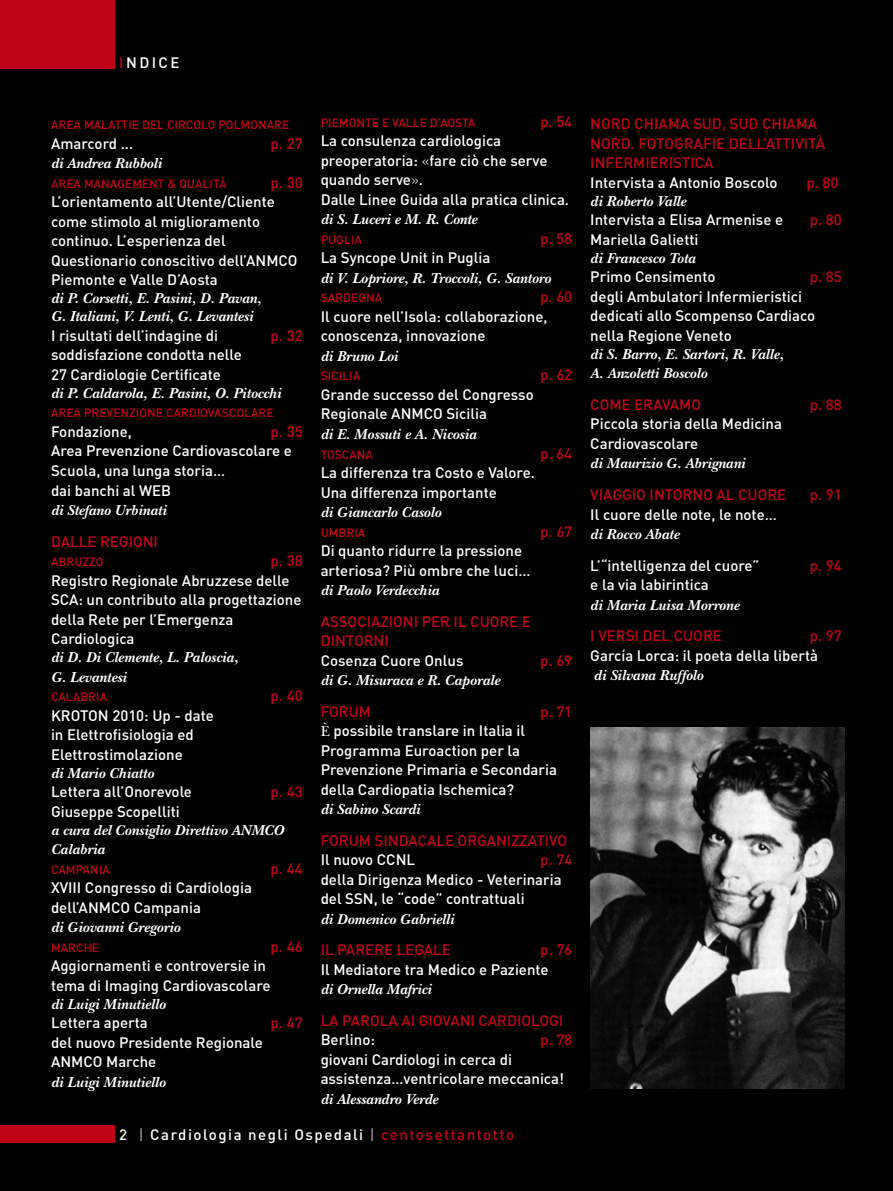
<style>
.page{position:relative;width:893px;height:1191px;background:#000}
.page>*{position:absolute;margin:0;border:0;box-sizing:border-box;transform-origin:0 0}
.t1{font:500 15px/19.5px "DIN";color:#fff}
.t2{font:italic 700 15px/19.5px "New Baskerville";color:#fff}
.t3{font:500 15px/19.5px "DIN";color:#c00418}
.t4{font:500 15px "DIN";letter-spacing:.1em;color:#fff}
.t5{font:500 12px "DIN";color:#c00418}
.s1{color:#c00418}
.s2{font-weight:300}
.s3{font-family:"New Baskerville";font-weight:400}
</style>
<div class="page">
<div style="left:0;top:1125px;width:115px;height:17px;background:#c00418"></div>
<div style="left:0;top:0;width:115px;height:68px;background:#c00418"></div>
<img style="left:590px;top:727px;width:254px;height:361px">
<p class="t1" style="left:119px;top:52px;width:62px"><span class="s1">i</span>ndice</p>
<p class="t5" style="left:51px;top:117px;width:238px">AREA MALATTIE DE L CI RCOLO POLMONARE</p>
<p class="t1" style="left:51px;top:133px;width:84px">Amarcord ...</p>
<p class="t3" style="left:271px;top:133px;width:34px">p. 27</p>
<p class="t2" style="left:51px;top:154px;width:112px">di Andrea Rubboli</p>
<p class="t5" style="left:51px;top:176px;width:177px">AREA MANAGEMENT &amp; QUALITÀ</p>
<p class="t3" style="left:271px;top:172px;width:34px">p. 30</p>
<p class="t1" style="left:51px;top:192px;width:248px">L’orientamento all’Utente/Cliente come stimolo al miglioramento continuo. L’esperienza del<br>Questionario conoscitivo dell’AN MCO<br>Piemonte e Valle D’Aosta</p>
<p class="t2" style="left:51px;top:290px;width:212px;line-height:18px">di P. Corsetti, E. Pasini, D. Pavan,<br>G. Italiani, V. Lenti, G. Levantesi</p>
<p class="t1" style="left:51px;top:325px;width:169px">I risultati dell’indagine di</p>
<p class="t3" style="left:271px;top:325px;width:34px">p. 32</p>
<p class="t1" style="left:51px;top:345px;width:192px">soddisfazione condotta nelle<br>27 Cardiologie Certificate</p>
<p class="t2" style="left:51px;top:383px;width:232px">di P. Caldarola, E. Pasini, O. Pitocchi</p>
<p class="t5" style="left:51px;top:405px;width:222px">AREA PREVENZI ONE CARDI OVASCOLARE</p>
<p class="t1" style="left:51px;top:421px;width:82px">Fondazione,</p>
<p class="t3" style="left:271px;top:421px;width:34px">p. 35</p>
<p class="t1" style="left:51px;top:441px;width:242px">Area Prevenzione Cardiovascolare e<br>Scuola, una lunga storia…<br>dai banchi al WEB</p>
<p class="t2" style="left:51px;top:500px;width:117px">di Stefano Urbinati</p>
<p class="t3" style="left:51px;top:531px;width:100px">DALLE REGI ONI</p>
<p class="t5" style="left:51px;top:554px;width:54px">ABRUZZO</p>
<p class="t3" style="left:271px;top:550px;width:34px">p. 38</p>
<p class="t1" style="left:51px;top:570px;width:252px">Registro Regionale Abruzzese delle<br>SCA: un contributo alla progettazione della Rete per l’Emergenza<br>Cardiologica</p>
<p class="t2" style="left:51px;top:647px;width:189px">di D. Di Clemente, L. Paloscia,<br>G. Levantesi</p>
<p class="t5" style="left:51px;top:689px;width:58px">CALABRIA</p>
<p class="t3" style="left:271px;top:685px;width:34px">p. 40</p>
<p class="t1" style="left:51px;top:705px;width:164px">KROTON 2010: Up - date in Elettrofisiologia ed<br>Elettrostimolazione</p>
<p class="t2" style="left:51px;top:763px;width:104px">di Mario Chiatto</p>
<p class="t1" style="left:51px;top:781px;width:142px">Lettera all’Onorevole</p>
<p class="t3" style="left:271px;top:781px;width:34px">p. 43</p>
<p class="t1" style="left:51px;top:801px;width:130px">Giuseppe Scopelliti</p>
<p class="t2" style="left:51px;top:820px;width:234px">a cura del Consiglio Direttivo ANMCO<br>Calabria</p>
<p class="t5" style="left:51px;top:861px;width:60px">CAMPANIA</p>
<p class="t3" style="left:271px;top:858px;width:34px">p. 44</p>
<p class="t1" style="left:51px;top:877px;width:203px">XVIII Congresso di Cardiologia dell’AN MCO Campania</p>
<p class="t2" style="left:51px;top:917px;width:131px">di Giovanni Gregorio</p>
<p class="t5" style="left:51px;top:939px;width:48px">MARCHE</p>
<p class="t3" style="left:271px;top:936px;width:34px">p. 46</p>
<p class="t1" style="left:51px;top:955px;width:221px">Aggiornamenti e controversie in tema di I maging Cardiovascolare</p>
<p class="t2" style="left:51px;top:994px;width:116px">di Luigi Minutiello</p>
<p class="t1" style="left:51px;top:1012px;width:98px">Lettera aperta</p>
<p class="t3" style="left:271px;top:1012px;width:34px">p. 47</p>
<p class="t1" style="left:51px;top:1032px;width:213px">del nuovo Presidente Regionale<br>AN MCO Marche</p>
<p class="t2" style="left:51px;top:1072px;width:116px">di Luigi Minutiello</p>
<p class="t5" style="left:321px;top:115px;width:157px">PIEMONTE E VALLE D’AOSTA</p>
<p class="t3" style="left:540px;top:111px;width:34px">p. 54</p>
<p class="t1" style="left:321px;top:131px;width:250px">La consulenza cardiologica preoperatoria: <span class="s2">«</span>fare ciò che serve quando serve<span class="s2">»</span>.<br>Dalle Linee Guida alla pratica clinica.</p>
<p class="t2" style="left:321px;top:210px;width:158px">di S. Luceri e M. R. Conte</p>
<p class="t5" style="left:321px;top:232px;width:43px">PUGLIA</p>
<p class="t3" style="left:540px;top:228px;width:34px">p. 58</p>
<p class="t1" style="left:321px;top:248px;width:171px">La Syncope Unit in Puglia</p>
<p class="t2" style="left:321px;top:268px;width:232px">di V. Lopriore, R. Troccoli, G. Santoro</p>
<p class="t5" style="left:321px;top:290px;width:63px">SARDEGNA</p>
<p class="t3" style="left:540px;top:287px;width:34px">p. 60</p>
<p class="t1" style="left:321px;top:306px;width:228px">I l cuore nell’Isola: collaborazione, conoscenza, innovazione</p>
<p class="t2" style="left:321px;top:346px;width:79px">di Bruno Loi</p>
<p class="t5" style="left:321px;top:368px;width:41px">SICI LIA</p>
<p class="t3" style="left:540px;top:365px;width:34px">p. 62</p>
<p class="t1" style="left:321px;top:384px;width:215px">Grande successo del Congresso<br>Regionale AN MCO Sicilia</p>
<p class="t2" style="left:321px;top:424px;width:158px">di E. Mossuti e A. Nicosia</p>
<p class="t5" style="left:321px;top:446px;width:54px">TOSCANA</p>
<p class="t3" style="left:540px;top:443px;width:34px">p. 64</p>
<p class="t1" style="left:321px;top:462px;width:216px">La differenza tra Costo e Valore.<br>Una differenza importante</p>
<p class="t2" style="left:321px;top:502px;width:122px">di Giancarlo Casolo</p>
<p class="t5" style="left:321px;top:524px;width:46px">UMBRIA</p>
<p class="t3" style="left:540px;top:521px;width:34px">p. 67</p>
<p class="t1" style="left:321px;top:540px;width:211px">Di quanto ridurre la pressione arteriosa? Più ombre che luci…</p>
<p class="t2" style="left:321px;top:580px;width:120px">di Paolo Verdecchia</p>
<p class="t3" style="left:321px;top:611px;width:210px">ASSOCIAZIONI PER I L CUORE E<br>DINTORNI</p>
<p class="t1" style="left:321px;top:650px;width:144px">Cosenza Cuore Onlus</p>
<p class="t3" style="left:540px;top:650px;width:34px">p. 69</p>
<p class="t2" style="left:321px;top:670px;width:181px">di G. Misuraca e R. Caporale</p>
<p class="t3" style="left:321px;top:701px;width:52px">FORUM</p>
<p class="t3" style="left:540px;top:701px;width:34px">p. 71</p>
<p class="t1" style="left:321px;top:720px;width:238px"><span class="s3">È</span> possibile translare in Italia il<br>Programma Euroaction per la<br>Prevenzione Primaria e Secondaria della Cardiopatia Ischemica?</p>
<p class="t2" style="left:321px;top:799px;width:101px">di Sabino Scardi</p>
<p class="t3" style="left:321px;top:830px;width:248px">FORUM SINDACALE ORGANI ZZATIVO</p>
<p class="t1" style="left:321px;top:849px;width:67px">I l nuovo CCN</p>
<p class="t1" style="left:407px;top:849px;width:10px">L</p>
<p class="t3" style="left:540px;top:849px;width:34px">p. 74</p>
<p class="t1" style="left:321px;top:869px;width:242px">della Dirigenza Medico - Veterinaria del SSN , le “code” contrattuali</p>
<p class="t2" style="left:321px;top:909px;width:135px">di Domenico Gabrielli</p>
<p class="t3" style="left:321px;top:939px;width:127px">I L PARERE LEGALE</p>
<p class="t3" style="left:540px;top:939px;width:34px">p. 76</p>
<p class="t1" style="left:321px;top:959px;width:230px">I l Mediatore tra Medico e Paziente</p>
<p class="t2" style="left:321px;top:979px;width:113px">di Ornella Mafrici</p>
<p class="t3" style="left:321px;top:1010px;width:241px">LA PAROLA AI GI OVANI CARDI OLOGI</p>
<p class="t1" style="left:321px;top:1029px;width:56px">Berlino:</p>
<p class="t3" style="left:540px;top:1029px;width:34px">p. 78</p>
<p class="t1" style="left:321px;top:1049px;width:245px">giovani Cardiologi in cerca di assistenza…ventricolare meccanica!</p>
<p class="t2" style="left:321px;top:1089px;width:119px">di Alessandro Verde</p>
<p class="t4" style="left:119px;top:1125px;width:396px">2 <span class="s2">|</span> Cardiologia negli Ospedali <span class="s2">|</span> <span class="s1">centosettantotto</span></p>
<p class="t3" style="left:590px;top:114px;width:236px">NORD CHIAMA SUD, SUD CHIAMA<br>N ORD. FOTOGRAFIE DE LL’ATTIVITÀ<br>IN FERMIERISTICA</p>
<p class="t1" style="left:590px;top:172px;width:189px">I ntervista a Antonio Boscolo</p>
<p class="t3" style="left:806px;top:172px;width:34px">p. 80</p>
<p class="t2" style="left:590px;top:191px;width:97px">di Roberto Valle</p>
<p class="t1" style="left:590px;top:210px;width:194px">I ntervista a Elisa Armenise e</p>
<p class="t3" style="left:810px;top:210px;width:34px">p. 80</p>
<p class="t1" style="left:590px;top:229px;width:110px">Mariella Galietti</p>
<p class="t2" style="left:590px;top:248px;width:107px">di Francesco Tota</p>
<p class="t1" style="left:590px;top:267px;width:127px">Primo Censimento</p>
<p class="t3" style="left:810px;top:267px;width:34px">p. 85</p>
<p class="t1" style="left:590px;top:286px;width:226px">degli Ambulatori I nfermieristici dedicati allo Scompenso Cardiaco nella Regione Veneto</p>
<p class="t2" style="left:590px;top:344px;width:195px">di S. Barro, E. Sartori, R. Valle,<br>A. Anzoletti Boscolo</p>
<p class="t3" style="left:590px;top:394px;width:112px">COME ERAVAMO</p>
<p class="t3" style="left:810px;top:394px;width:34px">p. 88</p>
<p class="t1" style="left:590px;top:414px;width:193px">Piccola storia della Medicina<br>Cardiovascolare</p>
<p class="t2" style="left:590px;top:454px;width:157px">di Maurizio G. Abrignani</p>
<p class="t3" style="left:590px;top:484px;width:192px">VIAGGIO INTORNO AL CUORE</p>
<p class="t3" style="left:810px;top:484px;width:34px">p. 91</p>
<p class="t1" style="left:590px;top:504px;width:188px">I l cuore delle note, le note…</p>
<p class="t2" style="left:590px;top:524px;width:91px">di Rocco Abate</p>
<p class="t1" style="left:590px;top:555px;width:171px">L’“intelligenza del cuore”</p>
<p class="t3" style="left:810px;top:555px;width:34px">p. 94</p>
<p class="t1" style="left:590px;top:574px;width:120px">e la via labirintica</p>
<p class="t2" style="left:590px;top:595px;width:151px">di Maria Luisa Morrone</p>
<p class="t3" style="left:590px;top:625px;width:128px">I VERSI DEL CUORE</p>
<p class="t3" style="left:810px;top:625px;width:34px">p. 97</p>
<p class="t1" style="left:590px;top:645px;width:229px">García Lorca: il poeta della libertà</p>
<p class="t2" style="left:594px;top:665px;width:111px">di Silvana Ruffolo</p>
</div>
